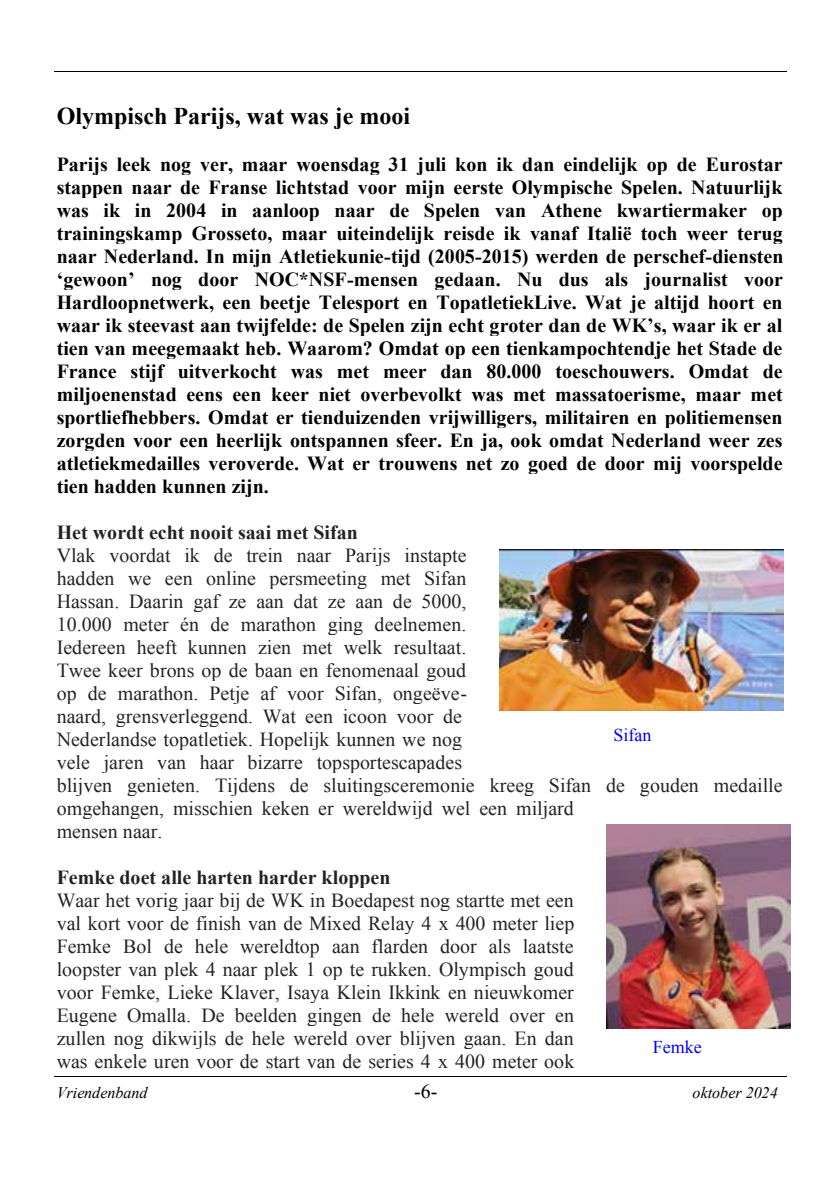
<style>
.page{position:relative;width:840px;height:1191px;background:#fff}
.page>*{position:absolute;margin:0;border:0;box-sizing:border-box;transform-origin:0 0}
.t1{font:700 24px "Times New Roman";color:#000}
.t2{font:700 20px/23px "Times New Roman";color:#000;text-align:justify}
.t3{font:20px/23px "Times New Roman";color:#222}
.t4{font:700 20px "Times New Roman";color:#222}
.t5{font:20px "Times New Roman";color:#000}
.t6{font:18px "Times New Roman";color:#00f}
.t7{font:italic 16px "Times New Roman";color:#000}
</style>
<div class="page">
<hr style="left:54px;top:71px;width:732px;height:1px;background:#000">
<hr style="left:54px;top:1076px;width:732px;height:1px;background:#000">
<img style="left:606px;top:824px;width:183px;height:205px">
<img style="left:499px;top:549px;width:284px;height:161px">
<div style="left:592px;top:1028px;width:169px;height:34px;background:#fff"></div>
<p class="t1" style="left:57px;top:99px;width:355px">Olympisch Parijs, wat was je mooi</p>
<p class="t2" style="left:57px;top:152px;width:728px">Parijs leek nog ver, maar woensdag 31 juli kon ik dan eindelijk op de Eurostar stappen naar de Franse lichtstad voor mijn eerste Olympische Spelen. Natuurlijk was ik in 2004 in aanloop naar de Spelen van Athene kwartiermaker op trainingskamp Grosseto, maar uiteindelijk reisde ik vanaf Italië toch weer terug naar Nederland. In mijn Atletiekunie-tijd (2005-2015) werden de perschef-diensten ‘gewoon’ nog door NOC*NSF-mensen gedaan. Nu dus als journalist voor Hardloopnetwerk, een beetje Telesport en TopatletiekLive. Wat je altijd hoort en waar ik steevast aan twijfelde: de Spelen zijn echt groter dan de WK’s, waar ik er al tien van meegemaakt heb. Waarom? Omdat op een tienkampochtendje het Stade de France stijf uitverkocht was met meer dan 80.000 toeschouwers. Omdat de miljoenenstad eens een keer niet overbevolkt was met massatoerisme, maar met sportliefhebbers. Omdat er tienduizenden vrijwilligers, militairen en politiemensen zorgden voor een heerlijk ontspannen sfeer. En ja, ook omdat Nederland weer zes atletiekmedailles veroverde. Wat er trouwens net zo goed de door mij voorspelde tien hadden kunnen zijn.</p>
<p class="t4" style="left:57px;top:518px;width:302px">Het wordt echt nooit saai met Sifan</p>
<p class="t3" style="left:57px;top:543px;width:727px">Vlak voordat ik de trein naar Parijs instapte<br>hadden we een online persmeeting met Sifan<br>Hassan. Daarin gaf ze aan dat ze aan de 5000,<br>10.000 meter én de marathon ging deelnemen.<br>Iedereen heeft kunnen zien met welk resultaat.<br>Twee keer brons op de baan en fenomenaal goud<br>op de marathon. Petje af voor Sifan, ongeëve-<br>naard, grensverleggend. Wat een icoon voor de<br>Nederlandse topatletiek. Hopelijk kunnen we nog<br>vele jaren van haar bizarre topsportescapades<br>blijven genieten. Tijdens de sluitingsceremonie kreeg Sifan de gouden medaille omgehangen, misschien keken er wereldwijd wel een miljard<br>mensen naar.</p>
<p class="t4" style="left:57px;top:863px;width:335px">Femke doet alle harten harder kloppen</p>
<p class="t3" style="left:57px;top:888px;width:519px;text-align:justify">Waar het vorig jaar bij de WK in Boedapest nog startte met een val kort voor de finish van de Mixed Relay 4 x 400 meter liep Femke Bol de hele wereldtop aan flarden door als laatste loopster van plek 4 naar plek 1 op te rukken. Olympisch goud voor Femke, Lieke Klaver, Isaya Klein Ikkink en nieuwkomer Eugene Omalla. De beelden gingen de hele wereld over en zullen nog dikwijls de hele wereld over blijven gaan. En dan was enkele uren voor de start van de series 4 x 400 meter ook</p>
<p class="t6" style="left:613px;top:722px;width:40px">Sifan</p>
<p class="t6" style="left:652px;top:1034px;width:50px">Femke</p>
<p class="t7" style="left:57px;top:1081px;width:92px">Vriendenband</p>
<p class="t5" style="left:414px;top:1077px;width:25px">-6-</p>
<p class="t7" style="left:692px;top:1081px;width:87px">oktober 2024</p>
</div>
